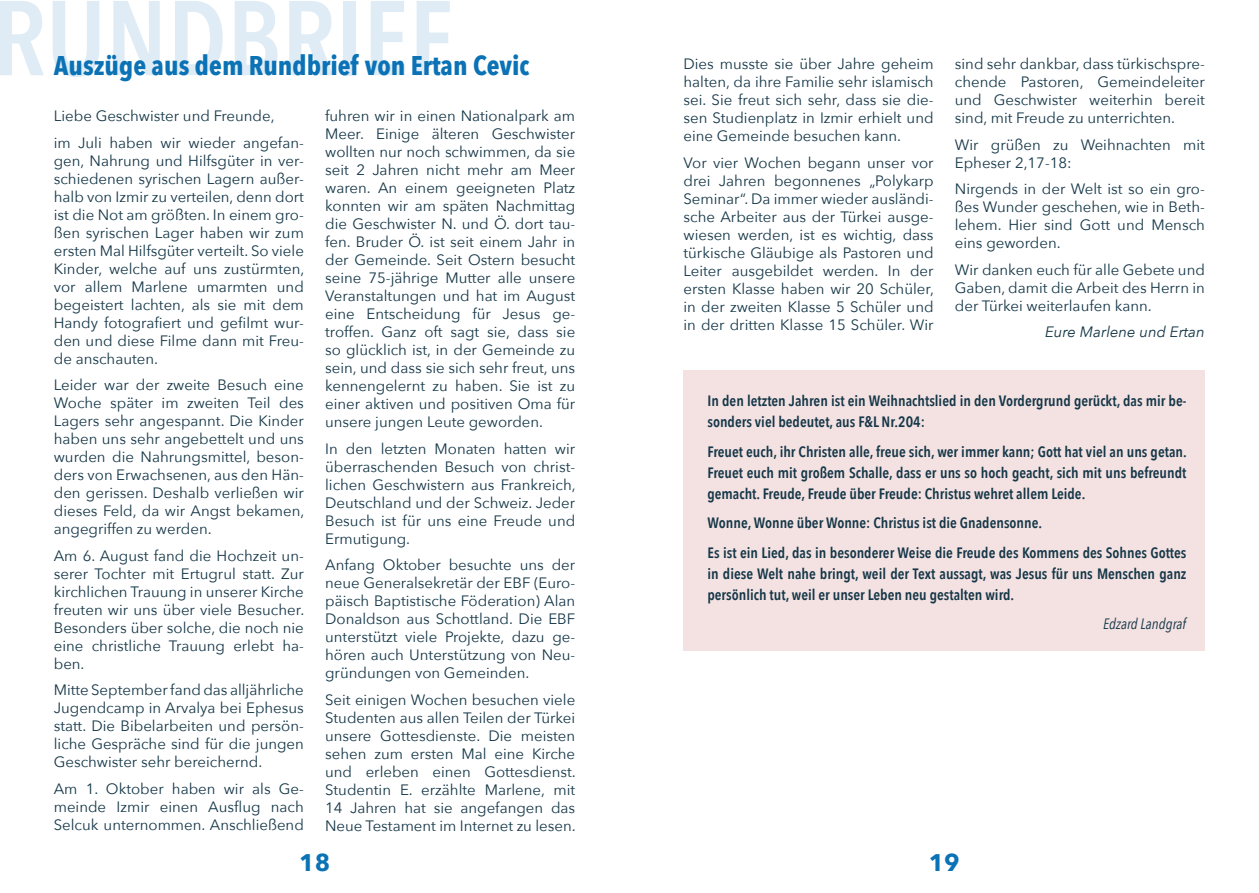
<style>
.page{position:relative;width:1259px;height:893px;background:#fff}
.page>*{position:absolute;margin:0;border:0;box-sizing:border-box;transform-origin:0 0}
.t1{font:600 105px "Avenir Next Condensed";color:#0a72b5}
.t2{font:700 27px "Avenir Next Condensed";color:#0a72b5}
.Fließtext{font:700 24px "Avenir Next";color:#0a72b5}
.Fließtext-2{font:15px/18px "Avenir Next";color:#153748;text-align:justify}
.t3{font:600 15px/21px "Avenir Next Condensed";color:#153748;text-align:justify}
.Fließtext-3{font:italic 15px "Avenir Next";color:#153748}
.t4{font:italic 15px "Avenir Next Condensed";color:#153748}
</style>
<div class="page">
<div style="left:683px;top:370px;width:522px;height:280px;background:#f4e2e2"></div>
<h1 class="t1" style="left:-8px;top:-52px;width:462px">RUNDBRIEF</h1>
<p class="t2" style="left:54px;top:49px;width:477px">Auszüge aus dem Rundbrief von Ertan Cevic</p>
<p class="Fließtext-2" style="left:54px;top:106px;width:222px">Liebe Geschwister und Freunde,</p>
<p class="Fließtext-2" style="left:54px;top:133px;width:252px">im Juli haben wir wieder angefan&shy;gen, Nahrung und Hilfsgüter in ver&shy;schiedenen syrischen Lagern außer&shy;halb von Izmir zu verteilen, denn dort ist die Not am größten. In einem gro&shy;ßen syrischen Lager haben wir zum ersten Mal Hilfsgüter verteilt. So viele Kinder, welche auf uns zustürmten, vor allem Marlene umarmten und begeistert lachten, als sie mit dem Handy fotografiert und gefilmt wur&shy;den und diese Filme dann mit Freu&shy;de anschauten.</p>
<p class="Fließtext-2" style="left:54px;top:375px;width:252px">Leider war der zweite Besuch eine Woche später im zweiten Teil des Lagers sehr angespannt. Die Kinder haben uns sehr angebettelt und uns wurden die Nahrungsmittel, beson&shy;ders von Erwachsenen, aus den Hän&shy;den gerissen. Deshalb verließen wir dieses Feld, da wir Angst bekamen, angegriffen zu werden.</p>
<p class="Fließtext-2" style="left:54px;top:546px;width:252px">Am 6. August fand die Hochzeit un&shy;serer Tochter mit Ertugrul statt. Zur kirchlichen Trauung in unserer Kirche freuten wir uns über viele Besucher.<br>Besonders über solche, die noch nie eine christliche Trauung erlebt ha&shy;ben.</p>
<p class="Fließtext-2" style="left:54px;top:680px;width:252px">Mitte September fand das alljährliche Jugendcamp in Arvalya bei Ephesus statt. Die Bibelarbeiten und persön&shy;liche Gespräche sind für die jungen Geschwister sehr bereichernd.</p>
<p class="Fließtext-2" style="left:54px;top:779px;width:252px">Am 1. Oktober haben wir als Ge&shy;meinde Izmir einen Ausflug nach Selcuk unternommen. Anschließend</p>
<p class="Fließtext-2" style="left:325px;top:106px;width:252px">fuhren wir in einen Nationalpark am Meer. Einige älteren Geschwister wollten nur noch schwimmen, da sie seit 2 Jahren nicht mehr am Meer waren. An einem geeigneten Platz konnten wir am späten Nachmittag die Geschwister N. und Ö. dort tau&shy;fen. Bruder Ö. ist seit einem Jahr in der Gemeinde. Seit Ostern besucht seine 75-jährige Mutter alle unsere Veranstaltungen und hat im August eine Entscheidung für Jesus ge&shy;troffen. Ganz oft sagt sie, dass sie so glücklich ist, in der Gemeinde zu sein, und dass sie sich sehr freut, uns kennengelernt zu haben. Sie ist zu einer aktiven und positiven Oma für unsere jungen Leute geworden.</p>
<p class="Fließtext-2" style="left:325px;top:439px;width:252px">In den letzten Monaten hatten wir überraschenden Besuch von christ&shy;lichen Geschwistern aus Frankreich, Deutschland und der Schweiz. Jeder Besuch ist für uns eine Freude und Ermutigung.</p>
<p class="Fließtext-2" style="left:325px;top:555px;width:252px">Anfang Oktober besuchte uns der neue Generalsekretär der EBF (Euro&shy;päisch Baptistische Föderation) Alan Donaldson aus Schottland. Die EBF unterstützt viele Projekte, dazu ge&shy;hören auch Unterstützung von Neu&shy;gründungen von Gemeinden.</p>
<p class="Fließtext-2" style="left:325px;top:690px;width:252px">Seit einigen Wochen besuchen viele Studenten aus allen Teilen der Türkei unsere Gottesdienste. Die meisten sehen zum ersten Mal eine Kirche und erleben einen Gottesdienst.<br>Studentin E. erzählte Marlene, mit 14 Jahren hat sie angefangen das Neue Testament im Internet zu lesen.</p>
<p class="Fließtext-2" style="left:683px;top:54px;width:252px">Dies musste sie über Jahre geheim halten, da ihre Familie sehr islamisch sei. Sie freut sich sehr, dass sie die&shy;sen Studienplatz in Izmir erhielt und eine Gemeinde besuchen kann.</p>
<p class="Fließtext-2" style="left:683px;top:153px;width:252px">Vor vier Wochen begann unser vor drei Jahren begonnenes „Polykarp Seminar“. Da immer wieder ausländi&shy;sche Arbeiter aus der Türkei ausge&shy;wiesen werden, ist es wichtig, dass türkische Gläubige als Pastoren und Leiter ausgebildet werden. In der ersten Klasse haben wir 20 Schüler, in der zweiten Klasse 5 Schüler und in der dritten Klasse 15 Schüler. Wir</p>
<p class="Fließtext-2" style="left:955px;top:54px;width:252px">sind sehr dankbar, dass türkischspre&shy;chende Pastoren, Gemeindeleiter und Geschwister weiterhin bereit sind, mit Freude zu unterrichten.</p>
<p class="Fließtext-2" style="left:955px;top:135px;width:252px">Wir grüßen zu Weihnachten mit<br>Epheser 2,17-18:</p>
<p class="Fließtext-2" style="left:955px;top:179px;width:252px">Nirgends in der Welt ist so ein gro&shy;ßes Wunder geschehen, wie in Beth&shy;lehem. Hier sind Gott und Mensch eins geworden.</p>
<p class="Fließtext-2" style="left:955px;top:260px;width:252px">Wir danken euch für alle Gebete und Gaben, damit die Arbeit des Herrn in der Türkei weiterlaufen kann.</p>
<p class="Fließtext-3" style="left:1045px;top:319px;width:161px">Eure Marlene und Ertan</p>
<p class="t3" style="left:707px;top:390px;width:480px">In den letzten Jahren ist ein Weihnachtslied in den Vordergrund gerückt, das mir be&shy;sonders viel bedeutet, aus F&amp;L Nr.204:</p>
<p class="t3" style="left:707px;top:441px;width:481px">Freuet euch, ihr Christen alle, freue sich, wer immer kann; Gott hat viel an uns getan.<br>Freuet euch mit großem Schalle, dass er uns so hoch geacht, sich mit uns befreundt gemacht. Freude, Freude über Freude: Christus wehret allem Leide.</p>
<p class="t3" style="left:707px;top:512px;width:336px">Wonne, Wonne über Wonne: Christus ist die Gnadensonne.</p>
<p class="t3" style="left:707px;top:542px;width:480px">Es ist ein Lied, das in besonderer Weise die Freude des Kommens des Sohnes Gottes in diese Welt nahe bringt, weil der Text aussagt, was Jesus für uns Menschen ganz persönlich tut, weil er unser Leben neu gestalten wird.</p>
<p class="t4" style="left:1103px;top:615px;width:84px">Edzard Landgraf</p>
<p class="Fließtext" style="left:299px;top:842px;width:33px">18</p>
<p class="Fließtext" style="left:928px;top:842px;width:33px">19</p>
</div>
